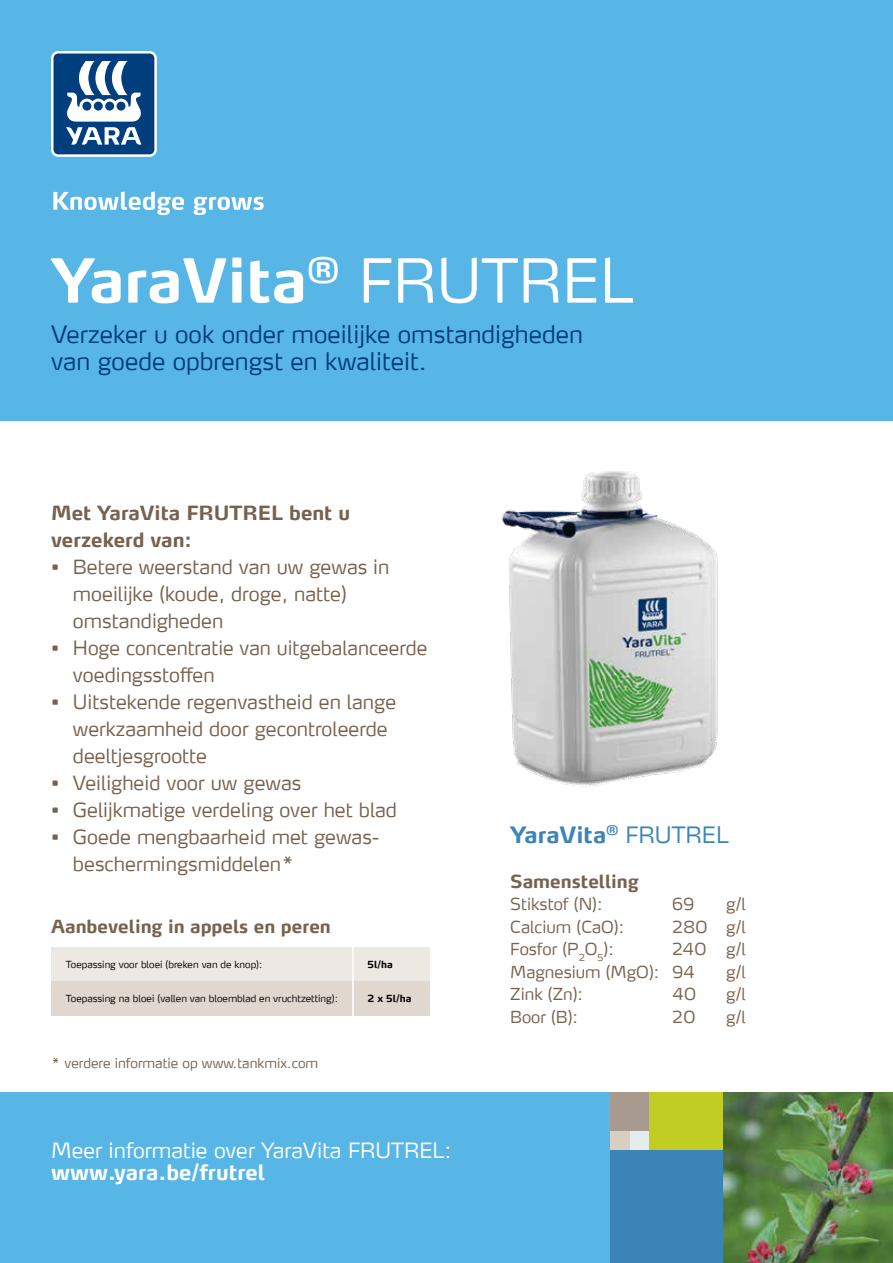
<style>
.page{position:relative;width:893px;height:1263px;background:#fff}
.page>*{position:absolute;margin:0;border:0;box-sizing:border-box;transform-origin:0 0}
.t1{font:700 60px "Yara Max LF";color:#fff}
.t2{font:300 24px/27px "Yara Max LF";color:#003e7e}
.t3{font:700 22.5px "Yara Max LF";color:#3a84b6}
.t4{font:300 21px "Yara Max LF";color:#fff}
.t5{font:700 21px "Yara Max LF";color:#fff}
.t6{font:300 19.5px/27px "Yara Max LF";color:#77624f}
.t7{font:700 19.5px/27px "Yara Max LF";color:#77624f}
.t8{font:700 18px "Yara Max LF";color:#77624f}
.t9{font:300 16.5px/22.5px "Yara Max LF";color:#77624f}
.t10{font:300 13.5px "Yara Max LF";color:#77624f}
.t11{font:300 9.75px "Yara Max LF";color:#000}
.t12{font:700 9.75px "Yara Max LF";color:#000}
.s1{font-weight:300}
</style>
<div class="page">
<div style="left:0;top:0;width:893px;height:421px;background:#58b6e7"></div>
<svg style="left:51px;top:51px;width:106px;height:106px"></svg>
<div style="left:54px;top:54px;width:100px;height:100px;background:#003e7e;border-radius:5px"></div>
<svg style="left:66px;top:61px;width:76px;height:84px"></svg>
<svg style="left:53px;top:192px;width:131px;height:23px"></svg>
<svg style="left:194px;top:197px;width:70px;height:18px"></svg>
<img style="left:501px;top:471px;width:217px;height:316px">
<div style="left:0;top:1093px;width:651px;height:170px;background:#58b6e7"></div>
<img style="left:723px;top:1093px;width:170px;height:170px">
<div style="left:648px;top:1093px;width:75px;height:57px;background:#c2cd23"></div>
<div style="left:629px;top:1131px;width:19px;height:19px;background:#e4eced"></div>
<div style="left:610px;top:1131px;width:19px;height:19px;background:#d8cec2"></div>
<div style="left:610px;top:1093px;width:38px;height:38px;background:#a89a8f"></div>
<div style="left:610px;top:1150px;width:113px;height:113px;background:#3a84b6"></div>
<div style="left:51px;top:948px;width:378px;height:34px;background:#eee8e3"></div>
<div style="left:51px;top:982px;width:378px;height:34px;background:#e0d7cf"></div>
<hr style="left:352px;top:942px;width:2px;height:84px;background:#fff">
<h1 class="t1" style="left:51px;top:243px;width:584px">YaraVita<sup>®</sup> <span class="s1">FRUTREL</span></h1>
<p class="t2" style="left:51px;top:320px;width:533px">Verzeker u ook onder moeilijke omstandigheden van goede opbrengst en kwaliteit.</p>
<p class="t7" style="left:51px;top:499px;width:301px">Met YaraVita FRUTREL bent u verzekerd van:</p>
<p class="t6" style="left:73px;top:553px;width:318px;text-indent:-22px">• Betere weerstand van uw gewas in moeilijke (koude, droge, natte) omstandigheden</p>
<p class="t6" style="left:73px;top:634px;width:356px;text-indent:-22px">• Hoge concentratie van uitgebalanceerde voedingsstoffen</p>
<p class="t6" style="left:73px;top:688px;width:325px;text-indent:-22px">• Uitstekende regenvastheid en lange werkzaamheid door gecontroleerde deeltjesgrootte</p>
<p class="t6" style="left:51px;top:769px;width:252px">• Veiligheid voor uw gewas</p>
<p class="t6" style="left:51px;top:796px;width:348px">• Gelijkmatige verdeling over het blad</p>
<p class="t6" style="left:73px;top:823px;width:308px;text-indent:-22px">• Goede mengbaarheid met gewas&shy;beschermingsmiddelen*</p>
<p class="t8" style="left:51px;top:915px;width:281px">Aanbeveling in appels en peren</p>
<p class="t11" style="left:66px;top:959px;width:198px">Toepassing voor bloei (breken van de knop):</p>
<p class="t12" style="left:368px;top:959px;width:27px">5l/ha</p>
<p class="t11" style="left:66px;top:993px;width:273px">Toepassing na bloei (vallen van bloemblad en vruchtzetting):</p>
<p class="t12" style="left:368px;top:993px;width:45px">2 x 5l/ha</p>
<p class="t10" style="left:51px;top:1054px;width:269px">* verdere informatie op www.tankmix.com</p>
<p class="t4" style="left:51px;top:1137px;width:402px">Meer informatie over YaraVita FRUTREL:</p>
<p class="t5" style="left:51px;top:1159px;width:216px">www.yara.be/frutrel</p>
<p class="t3" style="left:510px;top:820px;width:220px">YaraVita<sup>®</sup> <span class="s1">FRUTREL</span></p>
<p class="t8" style="left:510px;top:870px;width:130px">Samenstelling</p>
<p class="t9" style="left:510px;top:892px;width:94px">Stikstof (N):</p>
<p class="t9" style="left:672px;top:892px;width:24px">69</p>
<p class="t9" style="left:726px;top:892px;width:21px">g/l</p>
<p class="t9" style="left:510px;top:915px;width:115px">Calcium (CaO):</p>
<p class="t9" style="left:672px;top:915px;width:75px">280 g/l</p>
<p class="t9" style="left:510px;top:937px;width:105px">Fosfor (P<sub>2</sub>O<sub>5</sub>):</p>
<p class="t9" style="left:510px;top:937px;width:237px;text-indent:162px">240 g/l<br>Magnesium (MgO): 94</p>
<p class="t9" style="left:726px;top:960px;width:21px">g/l</p>
<p class="t9" style="left:510px;top:982px;width:74px">Zink (Zn):</p>
<p class="t9" style="left:672px;top:982px;width:25px">40</p>
<p class="t9" style="left:726px;top:982px;width:21px">g/l</p>
<p class="t9" style="left:510px;top:1005px;width:69px">Boor (B):</p>
<p class="t9" style="left:672px;top:1005px;width:25px">20</p>
<p class="t9" style="left:726px;top:1005px;width:21px">g/l</p>
</div>
